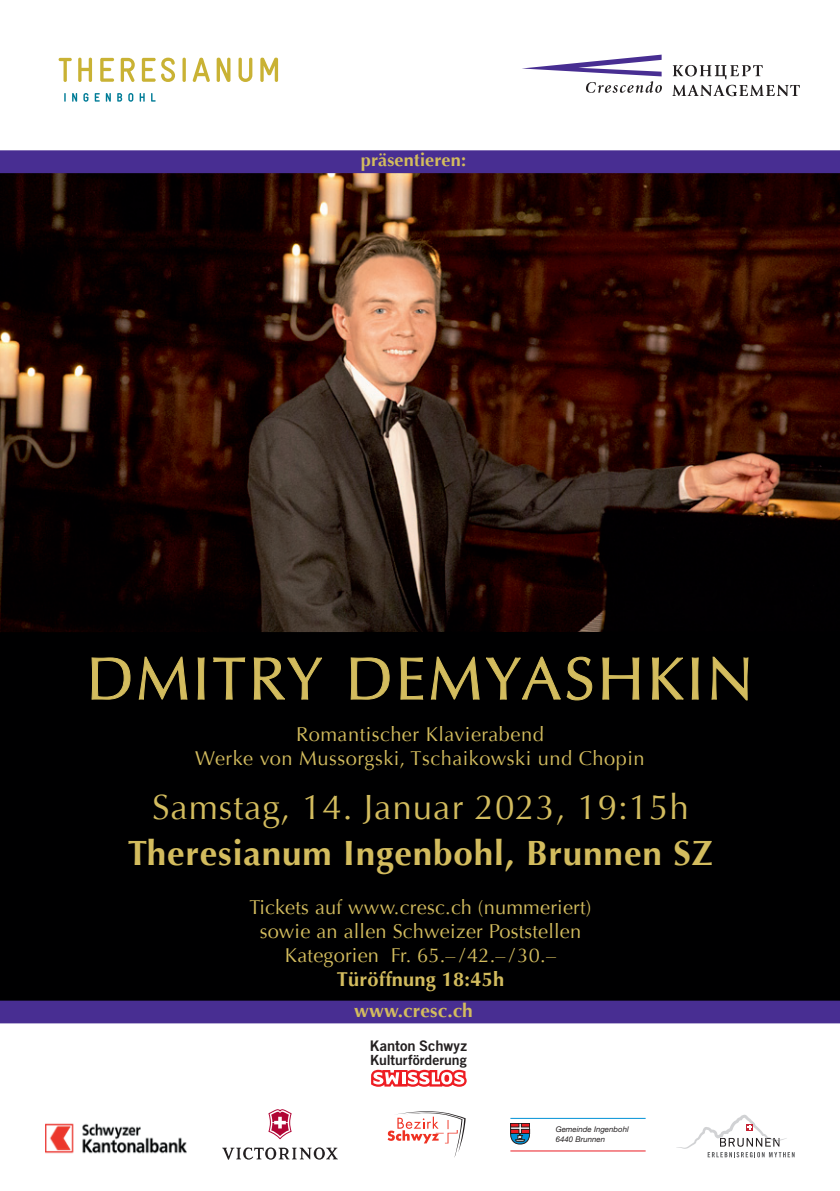
<style>
.page{position:relative;width:840px;height:1191px;background:#fff}
.page>*{position:absolute;margin:0;border:0;box-sizing:border-box;transform-origin:0 0}
.t1{font:60px "Optima";letter-spacing:.05em;color:#d3bc5e}
.t2{font:700 35px "Optima";letter-spacing:.025em;color:#d3bc5e}
.t3{font:35px "Optima";letter-spacing:.025em;color:#d3bc5e}
.t4{font:20px/24px "Optima";letter-spacing:.01em;color:#d3bc5e;text-align:center}
.t5{font:700 20px "Optima";letter-spacing:.01em;color:#d3bc5e}
.t6{font:700 19.2px "Optima";letter-spacing:.005em;color:#d3bc5e}
.t7{font:700 18.2px "Optima";letter-spacing:.005em;color:#d3bc5e}
.t8{font:14.6px "Trade Gothic LT Std Bd 2";color:#231f20}
.t9{font:14px "Trade Gothic LT Std Bd 2";color:#231f20}
.t10{font:italic 7.8px/9.4px "Helvetica Neue LT Std";color:#231f20}
</style>
<div class="page">
<img style="left:0;top:173px;width:839px;height:459px">
<div style="left:0;top:632px;width:839px;height:368px;background:#000001"></div>
<svg style="left:92px;top:657px;width:38px;height:42px;background:#1e1b0e"></svg>
<svg style="left:139px;top:657px;width:48px;height:42px;background:#1e1b0e"></svg>
<svg style="left:198px;top:657px;width:6px;height:42px"></svg>
<svg style="left:213px;top:657px;width:32px;height:42px"></svg>
<svg style="left:254px;top:657px;width:68px;height:42px;background:#1b180d"></svg>
<svg style="left:350px;top:657px;width:39px;height:42px;background:#1e1a0e"></svg>
<svg style="left:400px;top:657px;width:23px;height:42px"></svg>
<svg style="left:431px;top:657px;width:48px;height:42px;background:#1e1b0e"></svg>
<svg style="left:485px;top:657px;width:75px;height:42px;background:#16140a"></svg>
<svg style="left:566px;top:657px;width:25px;height:43px"></svg>
<svg style="left:602px;top:657px;width:36px;height:42px;background:#1a170c"></svg>
<svg style="left:651px;top:657px;width:33px;height:42px"></svg>
<svg style="left:691px;top:657px;width:7px;height:42px"></svg>
<svg style="left:711px;top:657px;width:36px;height:43px;background:#1d1a0d"></svg>
<div style="left:0;top:150px;width:839px;height:23px;background:#482e92"></div>
<div style="left:0;top:1000px;width:839px;height:23px;background:#482e92"></div>
<svg style="left:522px;top:55px;width:139px;height:38px"></svg>
<svg style="left:672px;top:65px;width:90px;height:14px"></svg>
<svg style="left:672px;top:85px;width:127px;height:11px"></svg>
<svg style="left:59px;top:58px;width:13px;height:24px"></svg>
<svg style="left:78px;top:58px;width:14px;height:24px"></svg>
<svg style="left:100px;top:58px;width:14px;height:24px"></svg>
<svg style="left:121px;top:58px;width:14px;height:24px"></svg>
<svg style="left:142px;top:58px;width:33px;height:24px"></svg>
<svg style="left:182px;top:58px;width:4px;height:24px"></svg>
<svg style="left:193px;top:58px;width:17px;height:24px"></svg>
<svg style="left:216px;top:58px;width:14px;height:24px"></svg>
<svg style="left:238px;top:58px;width:14px;height:24px"></svg>
<svg style="left:260px;top:58px;width:18px;height:24px"></svg>
<svg style="left:64px;top:93px;width:2px;height:9px"></svg>
<svg style="left:72px;top:93px;width:5px;height:9px"></svg>
<svg style="left:83px;top:93px;width:5px;height:9px"></svg>
<svg style="left:95px;top:93px;width:5px;height:9px"></svg>
<svg style="left:106px;top:93px;width:5px;height:9px"></svg>
<svg style="left:117px;top:93px;width:5px;height:9px"></svg>
<svg style="left:128px;top:93px;width:5px;height:9px"></svg>
<svg style="left:139px;top:93px;width:6px;height:9px"></svg>
<svg style="left:151px;top:93px;width:4px;height:9px"></svg>
<svg style="left:676px;top:1114px;width:118px;height:43px"></svg>
<svg style="left:387px;top:1111px;width:78px;height:47px"></svg>
<hr style="left:510px;top:1118px;width:135px;height:1px;background:#0091d6">
<hr style="left:510px;top:1150px;width:135px;height:1px;background:#ea1c22">
<svg style="left:510px;top:1123px;width:19px;height:21px"></svg>
<img style="left:45px;top:1123px;width:141px;height:31px">
<svg style="left:222px;top:1147px;width:115px;height:12px"></svg>
<svg style="left:268px;top:1109px;width:23px;height:30px"></svg>
<svg style="left:371px;top:1069px;width:95px;height:17px"></svg>
<p class="t7" style="left:360px;top:149px;width:107px">präsentieren:</p>
<h1 class="t1" style="left:87px;top:644px;width:667px">DMITRY DEMYASHKIN</h1>
<p class="t4" style="left:195px;top:722px;width:450px">Romantischer Klavierabend<br>Werke von Mussorgski, Tschaikowski und Chopin</p>
<h2 class="t3" style="left:152px;top:786px;width:538px">Samstag, 14. Januar 2023, 19:15h</h2>
<h2 class="t2" style="left:128px;top:832px;width:586px">Theresianum Ingenbohl, Brunnen SZ</h2>
<p class="t4" style="left:249px;top:895px;width:343px">Tickets auf www.cresc.ch (nummeriert) sowie an allen Schweizer Poststellen<br>Kategorien Fr. 65.– / 42.– / 30.–</p>
<p class="t5" style="left:337px;top:967px;width:169px">Türöffnung 18:45h</p>
<p class="t6" style="left:354px;top:999px;width:120px">www.cresc.ch</p>
<p class="t8" style="left:370px;top:1036px;width:98px">Kanton Schwyz</p>
<p class="t9" style="left:370px;top:1051px;width:98px">Kulturförderung</p>
<p class="t10" style="left:555px;top:1124px;width:74px">Gemeinde Ingenbohl<br>6440 Brunnen</p>
</div>
